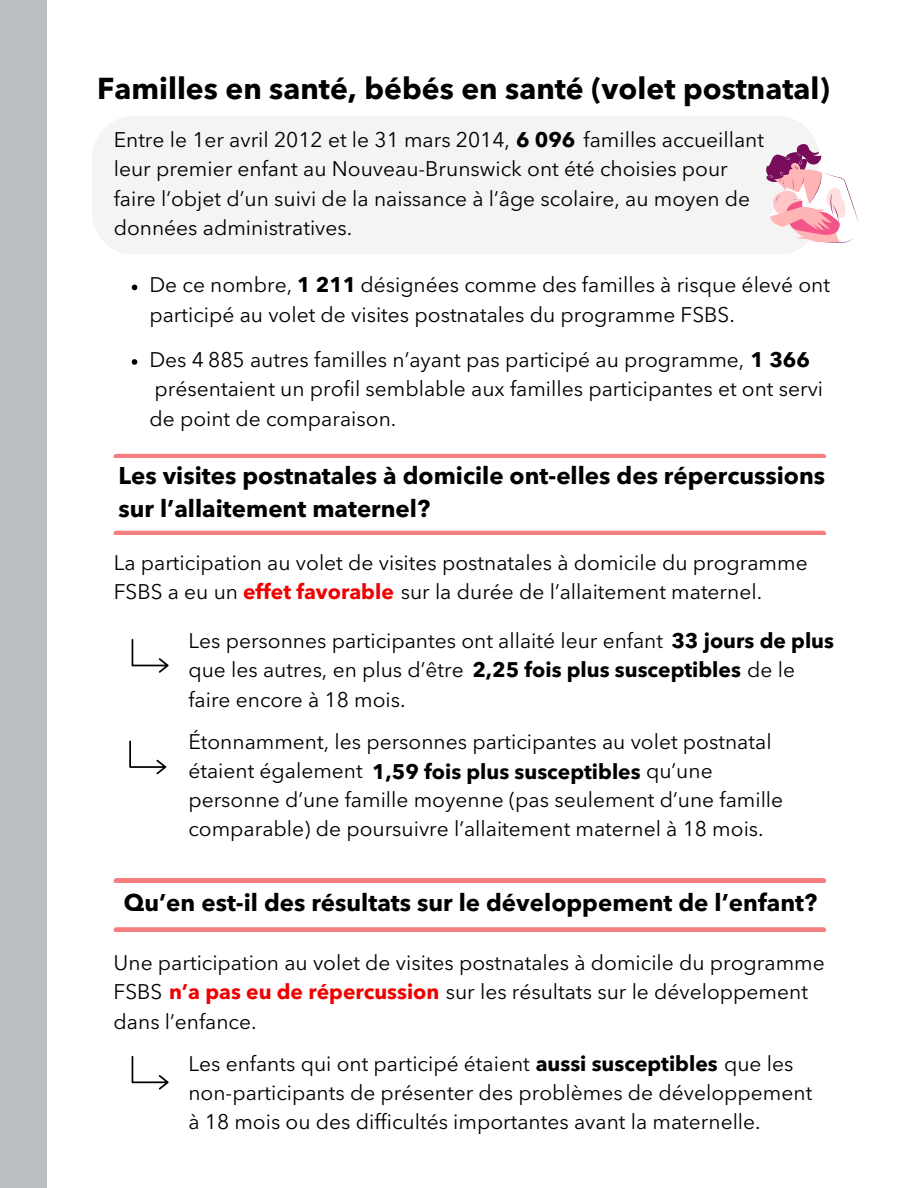
<style>
.page{position:relative;width:918px;height:1188px;background:#fff}
.page>*{position:absolute;margin:0;border:0;box-sizing:border-box;transform-origin:0 0}
.t1{font:700 30px "Avenir Next LT Pro";color:#000}
.t2{font:700 24px/32.7px "Avenir Next LT Pro";color:#000}
.t3{font:21px/29.2px "Avenir Next LT Pro";color:#000}
.s1{font-weight:700}
.s2{font-weight:700;color:#f00000}
</style>
<div class="page">
<div style="left:0;top:0;width:46px;height:1188px;background:#bbbec0"></div>
<div style="left:92px;top:116px;width:725px;height:137px;background:#f4f4f5"></div>
<hr style="left:114px;top:454px;width:712px;height:4px;background:#f77e7e">
<hr style="left:114px;top:531px;width:712px;height:4px;background:#f77e7e">
<svg style="left:765px;top:144px;width:94px;height:99px"></svg>
<svg style="left:132px;top:639px;width:37px;height:34px"></svg>
<svg style="left:129px;top:741px;width:37px;height:33px"></svg>
<hr style="left:114px;top:878px;width:712px;height:4px;background:#f77e7e">
<svg style="left:114px;top:927px;width:712px;height:5px"></svg>
<svg style="left:132px;top:285px;width:5px;height:5px"></svg>
<svg style="left:132px;top:1056px;width:37px;height:34px"></svg>
<svg style="left:132px;top:359px;width:5px;height:6px"></svg>
<h1 class="t1" style="left:97px;top:76px;width:734px">Familles en santé, bébés en santé (volet postnatal)</h1>
<p class="t3" style="left:114px;top:127px;width:652px">Entre le 1er avril 2012 et le 31 mars 2014, <span class="s1">6 096</span> familles accueillant leur premier enfant au Nouveau-Brunswick ont été choisies pour faire l’objet d’un suivi de la naissance à l’âge scolaire, au moyen de données administratives.</p>
<p class="t3" style="left:149px;top:272px;width:682px">De ce nombre, <span class="s1">1 211</span> désignées comme des familles à risque élevé ont participé au volet de visites postnatales du programme FSBS.</p>
<p class="t3" style="left:149px;top:347px;width:675px">Des 4 885 autres familles n’ayant pas participé au programme, <span class="s1">1 366 </span>présentaient un profil semblable aux familles participantes et ont servi de point de comparaison.</p>
<p class="t2" style="left:118px;top:462px;width:708px">Les visites postnatales à domicile ont-elles des répercussions sur l’allaitement maternel?</p>
<p class="t3" style="left:114px;top:550px;width:695px">La participation au volet de visites postnatales à domicile du programme<br>FSBS a eu un <span class="s2">effet favorable</span> sur la durée de l’allaitement maternel.</p>
<p class="t3" style="left:188px;top:628px;width:647px">Les personnes participantes ont allaité leur enfant <span class="s1">33 jours de plus </span>que les autres, en plus d’être <span class="s1">2,25 fois plus susceptibles</span> de le faire encore à 18 mois.</p>
<p class="t3" style="left:188px;top:728px;width:585px;line-height:30.3px">Étonnamment, les personnes participantes au volet postnatal étaient également <span class="s1">1,59 fois plus susceptibles</span> qu’une</p>
<p class="t3" style="left:188px;top:787px;width:596px">personne d’une famille moyenne (pas seulement d’une famille comparable) de poursuivre l’allaitement maternel à 18 mois.</p>
<p class="t2" style="left:124px;top:888px;width:695px">Qu’en est-il des résultats sur le développement de l’enfant?</p>
<p class="t3" style="left:114px;top:950px;width:713px">Une participation au volet de visites postnatales à domicile du programme<br>FSBS <span class="s2">n’a pas eu de répercussion</span> sur les résultats sur le développement dans l’enfance.</p>
<p class="t3" style="left:188px;top:1051px;width:625px">Les enfants qui ont participé étaient <span class="s1">aussi susceptibles</span> que les non-participants de présenter des problèmes de développement à 18 mois ou des difficultés importantes avant la maternelle.</p>
</div>
